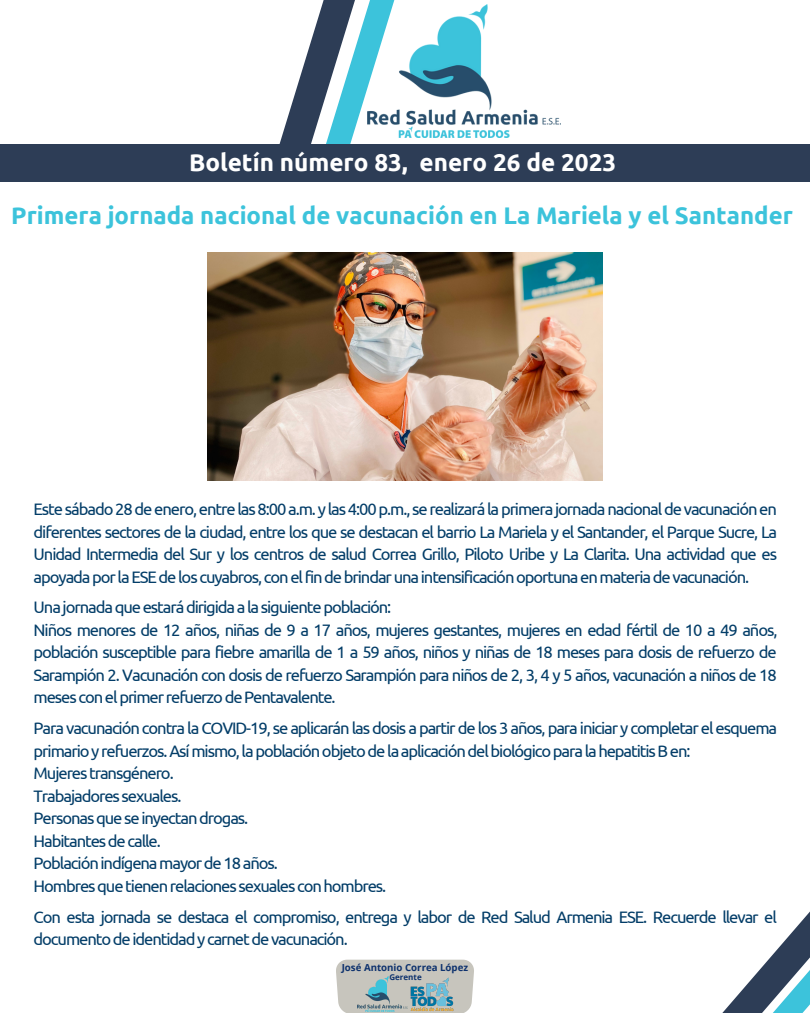
<style>
.page{position:relative;width:810px;height:1013px;background:#fff}
.page>*{position:absolute;margin:0;border:0;box-sizing:border-box;transform-origin:0 0}
.t1{font:700 24.3px "Ubuntu";color:#fff}
.t2{font:700 24px "Ubuntu";color:#3cc3db}
.t3{font:16.6px/22.5px "Ubuntu";letter-spacing:-.065em;color:#033d68}
.t4{font:700 9.7px "Open Sans";color:#0d316d}
.t5{font:700 8px "Open Sans";color:#0d316d}
</style>
<div class="page">
<svg style="left:723px;top:911px;width:87px;height:101px"></svg>
<svg style="left:336px;top:959px;width:138px;height:53px;background:#cac9c2"></svg>
<img style="left:407px;top:973px;width:49px;height:39px">
<img style="left:357px;top:976px;width:50px;height:35px">
<svg style="left:253px;top:0;width:203px;height:182px"></svg>
<img style="left:368px;top:4px;width:192px;height:134px">
<div style="left:0;top:144px;width:810px;height:37px;background:#2d3d56"></div>
<img style="left:208px;top:253px;width:394px;height:227px">
<h1 class="t1" style="left:189px;top:148px;width:429px">Boletín número 83, enero 26 de 2023</h1>
<h2 class="t2" style="left:11px;top:201px;width:783px">Primera jornada nacional de vacunación en La Mariela y el Santander</h2>
<p class="t3" style="left:34px;top:497px;width:745px;text-align:justify">Este sábado 28 de enero, entre las 8:00 a.m. y las 4:00 p.m., se realizará la primera jornada nacional de vacunación en diferentes sectores de la ciudad, entre los que se destacan el barrio La Mariela y el Santander, el Parque Sucre, La Unidad Intermedia del Sur y los centros de salud Correa Grillo, Piloto Uribe y La Clarita. Una actividad que es apoyada por la ESE de los cuyabros, con el fin de brindar una intensificación oportuna en materia de vacunación.</p>
<p class="t3" style="left:34px;top:596px;width:745px">Una jornada que estará dirigida a la siguiente población:<br>Niños menores de 12 años, niñas de 9 a 17 años, mujeres gestantes, mujeres en edad fértil de 10 a 49 años, población susceptible para fiebre amarilla de 1 a 59 años, niños y niñas de 18 meses para dosis de refuerzo de Sarampión 2. Vacunación con dosis de refuerzo Sarampión para niños de 2, 3, 4 y 5 años, vacunación a niños de 18 meses con el primer refuerzo de Pentavalente.</p>
<p class="t3" style="left:34px;top:716px;width:745px">Para vacunación contra la COVID-19, se aplicarán las dosis a partir de los 3 años, para iniciar y completar el esquema primario y refuerzos. Así mismo, la población objeto de la aplicación del biológico para la hepatitis B en:<br>Mujeres transgénero.<br>Trabajadores sexuales.<br>Personas que se inyectan drogas.<br>Habitantes de calle.<br>Población indígena mayor de 18 años.<br>Hombres que tienen relaciones sexuales con hombres.</p>
<p class="t3" style="left:34px;top:905px;width:745px">Con esta jornada se destaca el compromiso, entrega y labor de Red Salud Armenia ESE. Recuerde llevar el documento de identidad y carnet de vacunación.</p>
<p class="t4" style="left:342px;top:960px;width:128px">José Antonio Correa López</p>
<p class="t5" style="left:389px;top:971px;width:34px">Gerente</p>
</div>
